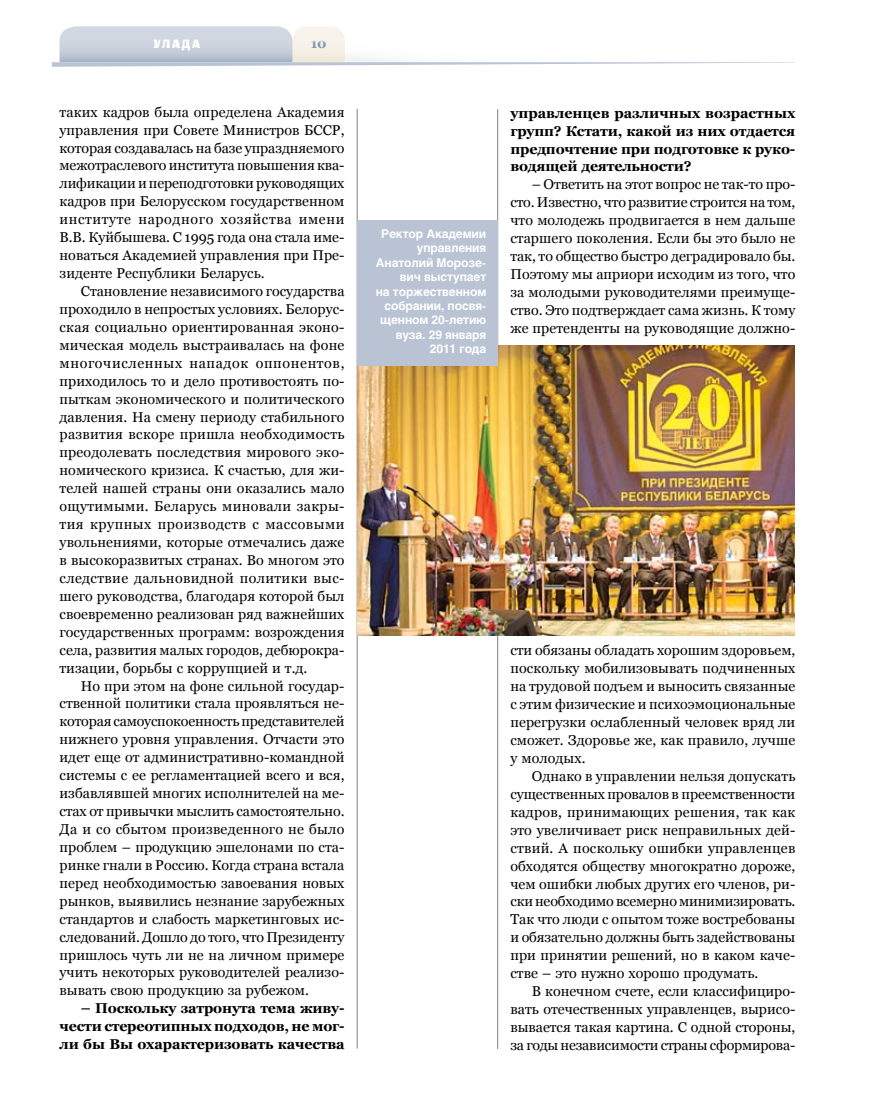
<style>
.page{position:relative;width:872px;height:1106px;background:#fff}
.page>*{position:absolute;margin:0;border:0;box-sizing:border-box;transform-origin:0 0}
.t1{font:14.25px/18px "Georgia";letter-spacing:.005em;color:#000;text-align:justify}
.t2{font:700 14.25px/18px "Georgia";letter-spacing:-.015em;color:#000;text-align:justify}
.t3{font:700 13.5px "Georgia";color:#8095af}
.t4{font:700 12px/14.4px "Helios";letter-spacing:-.01em;color:#fff;text-align:right}
.t5{font:12px "Black Grotesk C";letter-spacing:.15em;color:#fff}
</style>
<div class="page">
<hr style="left:357px;top:109px;width:1px;height:939px;background:#818084">
<hr style="left:497px;top:109px;width:1px;height:939px;background:#818084">
<svg style="left:52px;top:26px;width:743px;height:41px"></svg>
<img style="left:357px;top:345px;width:437px;height:290px">
<div style="left:357px;top:220px;width:140px;height:146px;background:#b9c3d3"></div>
<p class="t5" style="left:153px;top:36px;width:48px">улада</p>
<p class="t3" style="left:310px;top:35px;width:18px">10</p>
<p class="t1" style="left:60px;top:103px;width:286px">таких кадров была определена Академия управления при Совете Министров БССР, которая создавалась на базе упраздняемого межотраслевого института повышения ква&shy;лификации и переподготовки руководящих кадров при Белорусском государственном институте народного хозяйства имени В.В. Куйбышева. С 1995 года она стала име&shy;новаться Академией управления при Пре&shy;зиденте Республики Беларусь.</p>
<p class="t1" style="left:60px;top:282px;width:286px;text-indent:21px">Становление независимого государства проходило в непростых условиях. Белорус&shy;ская социально ориентированная эконо&shy;мическая модель выстраивалась на фоне многочисленных нападок оппонентов, приходилось то и дело противостоять по&shy;пыткам экономического и политического давления. На смену периоду стабильного развития вскоре пришла необходимость преодолевать последствия мирового эко&shy;номического кризиса. К счастью, для жи&shy;телей нашей страны они оказались мало ощутимыми. Беларусь миновали закры&shy;тия крупных производств с массовыми увольнениями, которые отмечались даже в высокоразвитых странах. Во многом это следствие дальновидной политики выс&shy;шего руководства, благодаря которой был своевременно реализован ряд важнейших государственных программ: возрождения села, развития малых городов, дебюрокра&shy;тизации, борьбы с коррупцией и т.д.</p>
<p class="t1" style="left:60px;top:676px;width:286px;text-indent:21px">Но при этом на фоне сильной государ&shy;ственной политики стала проявляться не&shy;которая самоуспокоенность представителей нижнего уровня управления. Отчасти это идет еще от административно-командной системы с ее регламентацией всего и вся, избавлявшей многих исполнителей на ме&shy;стах от привычки мыслить самостоятельно.<br>Да и со сбытом произведенного не было проблем – продукцию эшелонами по ста&shy;ринке гнали в Россию. Когда страна встала перед необходимостью завоевания новых рынков, выявились незнание зарубежных стандартов и слабость маркетинговых ис&shy;следований. Дошло до того, что Президенту пришлось чуть ли не на личном примере учить некоторых руководителей реализо&shy;вывать свою продукцию за рубежом.</p>
<p class="t2" style="left:60px;top:999px;width:286px;text-indent:21px">– Поскольку затронута тема живу&shy;чести стереотипных подходов, не мог&shy;ли бы Вы охарактеризовать качества</p>
<p class="t4" style="left:376px;top:226px;width:112px">Ректор Академии управления<br>Анатолий Морозе&shy;вич выступает<br>на торжественном собрании, посвя&shy;щенном 20-летию вуза. 29 января<br>2011 года</p>
<p class="t2" style="left:510px;top:104px;width:286px">управленцев различных возрастных групп? Кстати, какой из них отдается предпочтение при подготовке к руко&shy;водящей деятельности?</p>
<p class="t1" style="left:510px;top:175px;width:286px;text-indent:21px">– Ответить на этот вопрос не так-то про&shy;сто. Известно, что развитие строится на том, что молодежь продвигается в нем дальше старшего поколения. Если бы это было не так, то общество быстро деградировало бы.<br>Поэтому мы априори исходим из того, что за молодыми руководителями преимуще&shy;ство. Это подтверждает сама жизнь. К тому же претенденты на руководящие должно-</p>
<p class="t1" style="left:510px;top:641px;width:286px">сти обязаны обладать хорошим здоровьем, поскольку мобилизовывать подчиненных на трудовой подъем и выносить связанные с этим физические и психоэмоциональные перегрузки ослабленный человек вряд ли сможет. Здоровье же, как правило, лучше у молодых.</p>
<p class="t1" style="left:510px;top:767px;width:286px;text-indent:21px">Однако в управлении нельзя допускать существенных провалов в преемственности кадров, принимающих решения, так как это увеличивает риск неправильных дей&shy;ствий. А поскольку ошибки управленцев обходятся обществу многократно дороже, чем ошибки любых других его членов, ри&shy;ски необходимо всемерно минимизировать.<br>Так что люди с опытом тоже востребованы и обязательно должны быть задействованы при принятии решений, но в каком каче&shy;стве – это нужно хорошо продумать.</p>
<p class="t1" style="left:510px;top:982px;width:286px;text-indent:21px">В конечном счете, если классифициро&shy;вать отечественных управленцев, вырисо&shy;вывается такая картина. С одной стороны, за годы независимости страны сформирова-</p>
</div>
